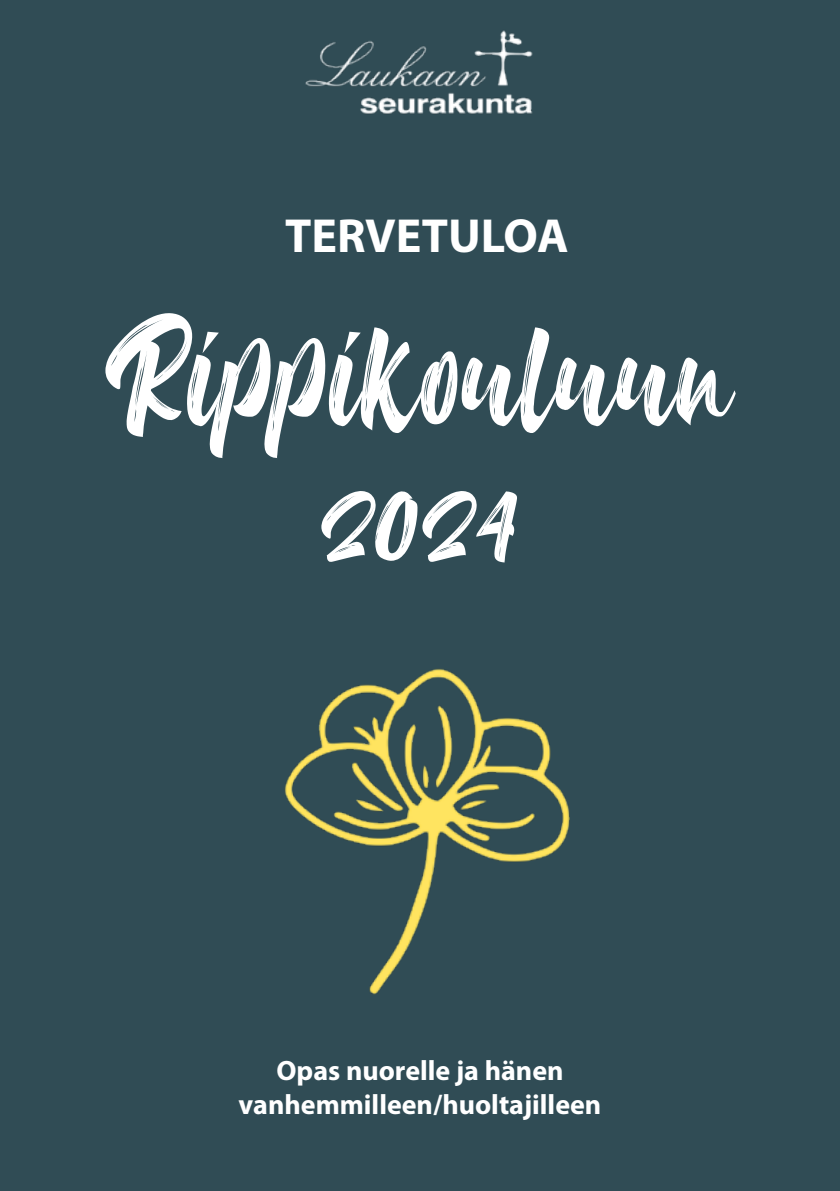
<style>
.page{position:relative;width:840px;height:1191px;background:#fff}
.page>*{position:absolute;margin:0;border:0;box-sizing:border-box;transform-origin:0 0}
.t1{font:96px "Delimax";color:#fff}
.t2{font:60px "Delimax";color:#fff}
.t3{font:700 48px "Myriad Pro";color:#fff}
.t4{font:700 28px/33.6px "Myriad Pro";color:#fff;text-align:center}
</style>
<div class="page">
<div style="left:0;top:0;width:839px;height:1191px;background:#304c55"></div>
<img style="left:284px;top:669px;width:286px;height:326px">
<img style="left:305px;top:30px;width:228px;height:84px">
<h3 class="t3" style="left:285px;top:204px;width:285px">TERVETULOA</h3>
<h1 class="t1" style="left:105px;top:328px;width:630px">Rippikouluun</h1>
<h2 class="t2" style="left:321px;top:493px;width:198px">2024</h2>
<p class="t4" style="left:238px;top:1053px;width:364px">Opas nuorelle ja hänen vanhemmilleen/huoltajilleen</p>
</div>
